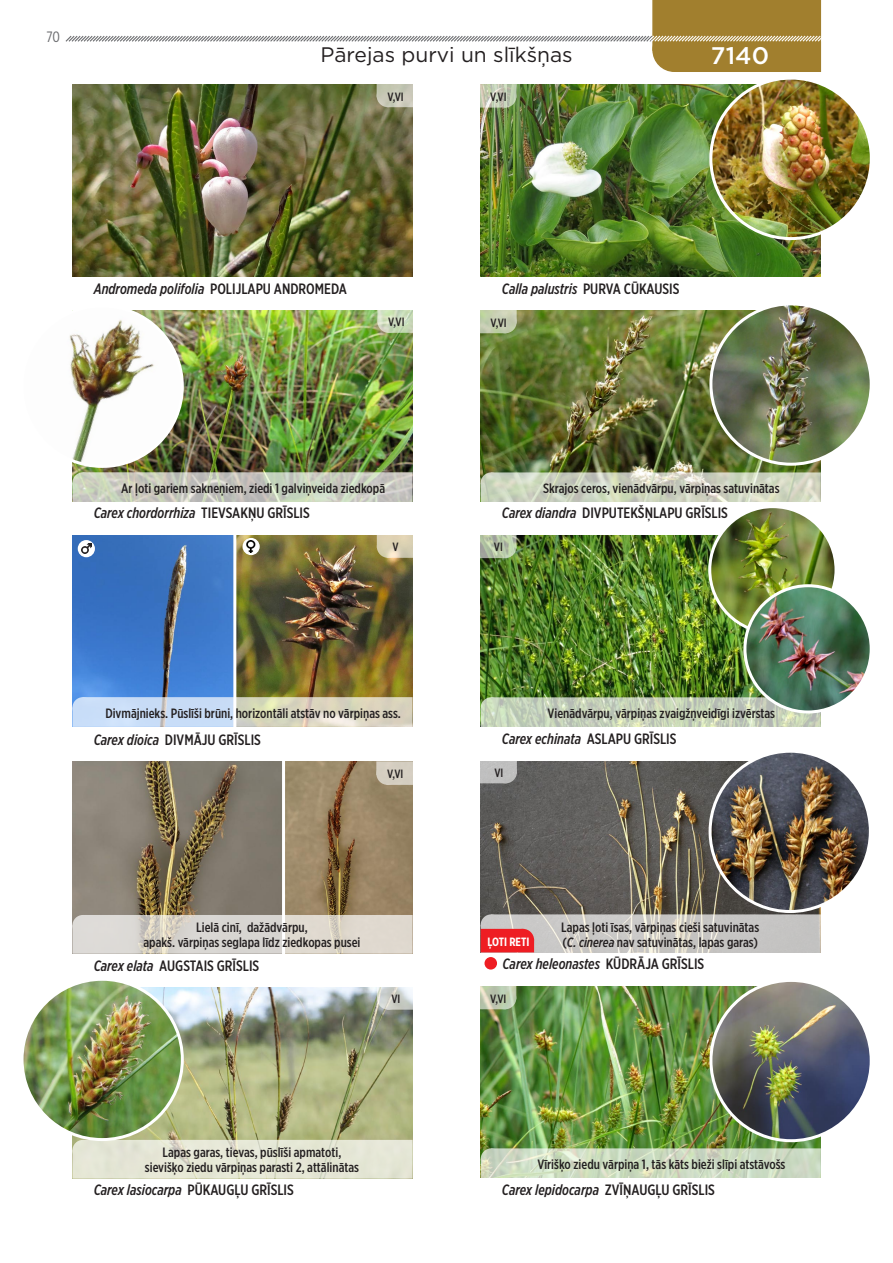
<style>
.page{position:relative;width:893px;height:1263px;background:#fff}
.page>*{position:absolute;margin:0;border:0;box-sizing:border-box;transform-origin:0 0}
.t1{font:500 24px "Gotham";color:#fff}
.t2{font:21px "Gotham";color:#231f20}
.t3{font:italic 500 15px "Gotham X Narrow";color:#231f20}
.t4{font:500 15px "Gotham X Narrow";color:#231f20}
.t5{font:15px "Gotham X Narrow";color:#6c6d70}
.t6{font:500 13.5px "Gotham X Narrow";color:#231f20}
.t7{font:500 12px "Gotham X Narrow";color:#231f20}
.t8{font:700 12px "Gotham X Narrow";color:#fff}
.s1{font-style:normal}
.s2{font-style:italic}
</style>
<div class="page">
<img style="left:285px;top:762px;width:128px;height:153px">
<img style="left:72px;top:762px;width:210px;height:153px">
<img style="left:72px;top:535px;width:341px;height:162px">
<hr style="left:233px;top:532px;width:3px;height:201px;background:#fff">
<img style="left:481px;top:761px;width:340px;height:153px">
<img style="left:481px;top:986px;width:340px;height:162px">
<img style="left:72px;top:987px;width:341px;height:153px">
<img style="left:481px;top:535px;width:284px;height:162px">
<img style="left:481px;top:310px;width:340px;height:162px">
<img style="left:72px;top:310px;width:341px;height:162px">
<img style="left:481px;top:85px;width:340px;height:191px">
<img style="left:72px;top:85px;width:341px;height:191px">
<svg style="left:65px;top:0;width:757px;height:72px"></svg>
<img style="left:711px;top:78px;width:160px;height:161px;border-radius:80px">
<div style="left:709px;top:77px;width:164px;height:163px;border:3px solid #fff;border-radius:50%"></div>
<img style="left:22px;top:306px;width:160px;height:160px;border-radius:80px">
<div style="left:21px;top:305px;width:163px;height:163px;border:3px solid #fff;border-radius:50%"></div>
<img style="left:711px;top:980px;width:160px;height:161px;border-radius:80px">
<div style="left:709px;top:979px;width:164px;height:163px;border:3px solid #fff;border-radius:50%"></div>
<img style="left:710px;top:751px;width:160px;height:160px;border-radius:80px">
<div style="left:709px;top:750px;width:163px;height:163px;border:3px solid #fff;border-radius:50%"></div>
<img style="left:22px;top:979px;width:160px;height:160px;border-radius:80px">
<div style="left:21px;top:978px;width:163px;height:163px;border:3px solid #fff;border-radius:50%"></div>
<img style="left:711px;top:304px;width:160px;height:160px;border-radius:80px">
<div style="left:709px;top:302px;width:164px;height:164px;border:3px solid #fff;border-radius:50%"></div>
<div style="left:78px;top:540px;width:17px;height:17px;border:2px solid #fff;border-radius:50%"></div>
<svg style="left:81px;top:543px;width:11px;height:11px"></svg>
<div style="left:243px;top:539px;width:16px;height:15px;background:#fff;border-radius:50%"></div>
<div style="left:243px;top:538px;width:17px;height:17px;border:2px solid #fff;border-radius:50%"></div>
<svg style="left:246px;top:540px;width:10px;height:13px"></svg>
<svg style="left:72px;top:472px;width:341px;height:30px;background:#c6cabd"></svg>
<svg style="left:72px;top:472px;width:21px;height:21px"></svg>
<svg style="left:481px;top:472px;width:340px;height:30px;background:#ced3bf"></svg>
<svg style="left:481px;top:472px;width:21px;height:21px"></svg>
<svg style="left:72px;top:697px;width:341px;height:30px;background:#d1d8d8"></svg>
<div style="left:72px;top:697px;width:21px;height:21px;background:#c8ddf8;border-radius:50%"></div>
<svg style="left:481px;top:697px;width:340px;height:30px;background:#c4cfb8"></svg>
<svg style="left:481px;top:697px;width:21px;height:21px"></svg>
<svg style="left:72px;top:915px;width:341px;height:39px;background:#dad5ce"></svg>
<div style="left:72px;top:915px;width:21px;height:21px;background:#dedbd8;border-radius:50%"></div>
<svg style="left:72px;top:1140px;width:341px;height:39px;background:#e3e4d3"></svg>
<div style="left:72px;top:1140px;width:21px;height:21px;background:#e5e6d5;border-radius:50%"></div>
<svg style="left:481px;top:1148px;width:340px;height:30px;background:#ccdac0"></svg>
<svg style="left:481px;top:1148px;width:21px;height:21px"></svg>
<div style="left:484px;top:957px;width:13px;height:12px;background:#ee1d23;border-radius:50%"></div>
<svg style="left:377px;top:84px;width:36px;height:23px"></svg>
<div style="left:377px;top:85px;width:22px;height:22px;background:#c6c7b5;border-radius:50%"></div>
<svg style="left:377px;top:310px;width:36px;height:23px"></svg>
<svg style="left:377px;top:310px;width:23px;height:23px"></svg>
<svg style="left:377px;top:535px;width:36px;height:23px"></svg>
<svg style="left:377px;top:535px;width:22px;height:23px"></svg>
<svg style="left:376px;top:761px;width:37px;height:24px"></svg>
<div style="left:376px;top:762px;width:23px;height:23px;background:#d5cec1;border-radius:50%"></div>
<svg style="left:377px;top:987px;width:36px;height:23px"></svg>
<svg style="left:377px;top:987px;width:22px;height:23px"></svg>
<svg style="left:480px;top:84px;width:36px;height:24px"></svg>
<svg style="left:494px;top:85px;width:22px;height:23px"></svg>
<svg style="left:480px;top:310px;width:37px;height:23px"></svg>
<div style="left:494px;top:311px;width:23px;height:22px;background:linear-gradient(to bottom,#ced2ba,#becaaa);border-radius:50%"></div>
<svg style="left:480px;top:535px;width:36px;height:23px"></svg>
<svg style="left:494px;top:536px;width:22px;height:22px"></svg>
<svg style="left:480px;top:761px;width:37px;height:22px"></svg>
<div style="left:494px;top:761px;width:23px;height:22px;background:#bfbfbf;border-radius:50%"></div>
<svg style="left:480px;top:986px;width:36px;height:23px"></svg>
<svg style="left:494px;top:987px;width:22px;height:22px"></svg>
<img style="left:710px;top:507px;width:126px;height:126px;border-radius:63px">
<div style="left:708px;top:505px;width:129px;height:129px;border:3px solid #fff;border-radius:50%"></div>
<img style="left:745px;top:586px;width:126px;height:126px;border-radius:63px">
<div style="left:743px;top:584px;width:130px;height:129px;border:3px solid #fff;border-radius:50%"></div>
<svg style="left:481px;top:914px;width:340px;height:39px;background:#ccbdba"></svg>
<div style="left:512px;top:929px;width:22px;height:22px;background:#ee1d23;border-radius:50%"></div>
<p class="t5" style="left:47px;top:27px;width:15px">70</p>
<p class="t2" style="left:321px;top:41px;width:254px">Pārejas purvi un slīkšņas</p>
<p class="t1" style="left:711px;top:40px;width:60px">7140</p>
<p class="t7" style="left:387px;top:89px;width:18px">V,VI</p>
<p class="t7" style="left:490px;top:89px;width:18px">V,VI</p>
<p class="t3" style="left:94px;top:279px;width:132px">Andromeda polifolia <span class="s1">Polijlapu</span></p>
<p class="t4" style="left:274px;top:279px;width:10px">andromeda</p>
<p class="t7" style="left:388px;top:315px;width:18px">V,VI</p>
<p class="t3" style="left:502px;top:279px;width:97px">Calla palustris <span class="s1">Purva</span></p>
<p class="t4" style="left:624px;top:279px;width:23px">cūkausis</p>
<p class="t7" style="left:490px;top:315px;width:18px">V,VI</p>
<p class="t6" style="left:121px;top:480px;width:265px">Ar ļoti gariem sakneņiem, ziedi 1 galviņveida ziedkopā</p>
<p class="t6" style="left:543px;top:480px;width:238px">Skrajos ceros, vienādvārpu, vārpiņas satuvinātas</p>
<p class="t3" style="left:94px;top:504px;width:122px">Carex chordorrhiza <span class="s1">Tievsak</span></p>
<p class="t4" style="left:248px;top:504px;width:27px">ņu grīslis</p>
<p class="t7" style="left:393px;top:540px;width:8px">V</p>
<p class="t3" style="left:502px;top:504px;width:97px">Carex diandra <span class="s1">Divputekš</span></p>
<p class="t4" style="left:645px;top:504px;width:17px">ņlapu</p>
<p class="t4" style="left:685px;top:504px;width:7px">grīslis</p>
<p class="t7" style="left:494px;top:540px;width:11px">VI</p>
<p class="t6" style="left:105px;top:705px;width:297px">Divmājnieks. Pūslīši brūni, horizontāli atstāv no vārpiņas ass.</p>
<p class="t6" style="left:548px;top:705px;width:229px">Vienādvārpu, vārpiņas zvaigžņveidīgi izvērstas</p>
<p class="t3" style="left:94px;top:730px;width:88px">Carex dioica <span class="s1">Divmāju</span></p>
<p class="t4" style="left:218px;top:730px;width:7px">grīslis</p>
<p class="t3" style="left:502px;top:730px;width:102px">Carex echinata <span class="s1">Aslapu</span></p>
<p class="t4" style="left:634px;top:730px;width:7px">grīslis</p>
<p class="t7" style="left:387px;top:767px;width:18px">V,VI</p>
<p class="t7" style="left:494px;top:765px;width:11px">VI</p>
<p class="t6" style="left:196px;top:919px;width:113px">Lielā cinī, dažādvārpu,</p>
<p class="t6" style="left:143px;top:934px;width:219px">apakš. vārpiņas seglapa līdz ziedkopas pusei</p>
<p class="t8" style="left:488px;top:934px;width:43px">ĻOTI RETI</p>
<p class="t6" style="left:561px;top:919px;width:200px">Lapas ļoti īsas, vārpiņas cieši satuvinātas</p>
<p class="t6" style="left:562px;top:934px;width:197px">(<span class="s2">C. cinerea</span> nav satuvinātas, lapas garas)</p>
<p class="t3" style="left:94px;top:956px;width:82px">Carex elata <span class="s1">Augstais</span></p>
<p class="t4" style="left:217px;top:956px;width:7px">grīslis</p>
<p class="t3" style="left:502px;top:955px;width:128px">Carex heleonastes <span class="s1">Kūdrāja</span></p>
<p class="t4" style="left:662px;top:955px;width:7px">grīslis</p>
<p class="t7" style="left:391px;top:991px;width:11px">VI</p>
<p class="t7" style="left:490px;top:991px;width:18px">V,VI</p>
<p class="t6" style="left:163px;top:1144px;width:180px">Lapas garas, tievas, pūslīši apmatoti,</p>
<p class="t6" style="left:145px;top:1159px;width:216px">sievišķo ziedu vārpiņas parasti 2, attālinātas</p>
<p class="t6" style="left:537px;top:1156px;width:249px">Vīrišķo ziedu vārpiņa 1, tās kāts bieži slīpi atstāvošs</p>
<p class="t3" style="left:94px;top:1180px;width:118px">Carex lasiocarpa <span class="s1">Pūkaugļu</span></p>
<p class="t4" style="left:251px;top:1180px;width:7px">grīslis</p>
<p class="t3" style="left:502px;top:1180px;width:138px">Carex lepidocarpa <span class="s1">Zvī ņaugļu</span></p>
<p class="t4" style="left:672px;top:1180px;width:7px">grīslis</p>
</div>
